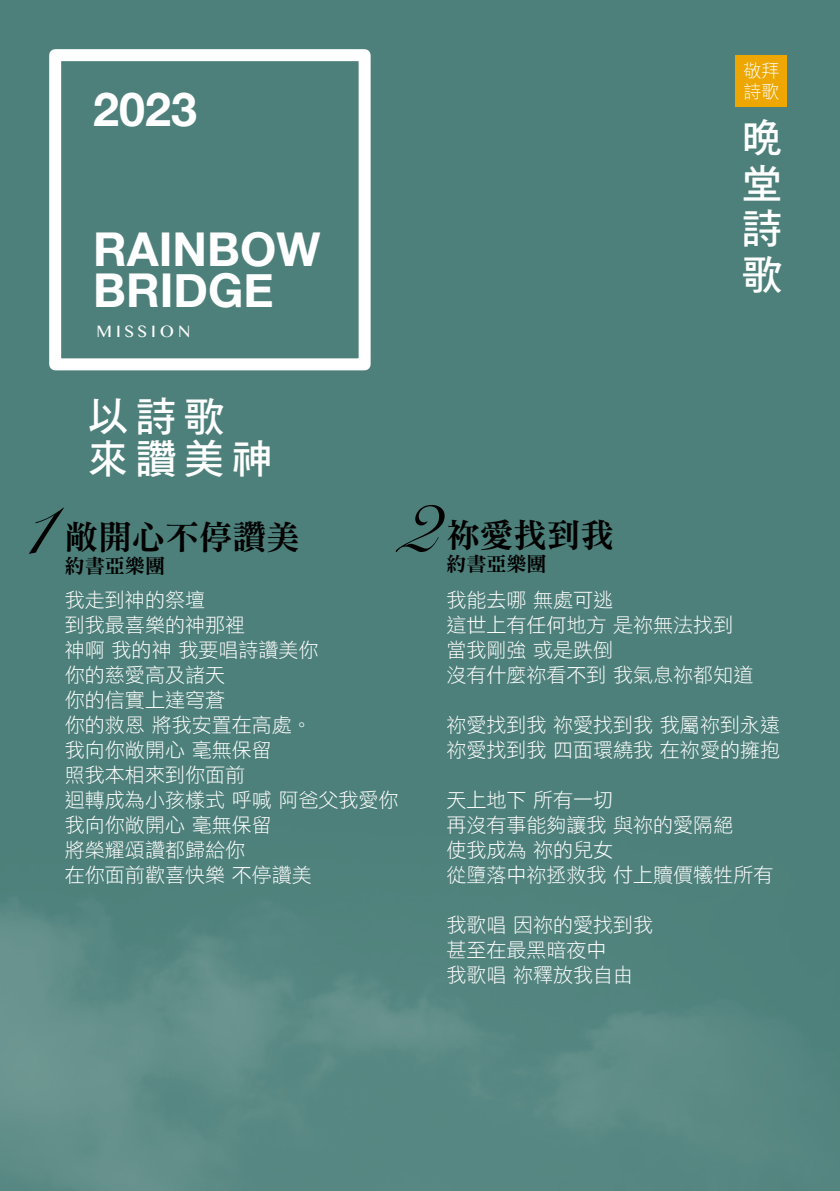
<style>
.page{position:relative;width:840px;height:1191px;background:#fff}
.page>*{position:absolute;margin:0;border:0;box-sizing:border-box;transform-origin:0 0}
.t1{font:86.2px "Snell Roundhand";color:#000}
.t2{font:700 46.6px/41px "Helvetica Neue";color:#fff}
.t3{font:40.6px/45.4px "DF Hei Std W7";letter-spacing:.18em;color:#fff;text-align:justify}
.t4{font:33.4px "DF Ming Std W9";color:#000}
.t5{font:20px/25px "DF Hei Std W3";color:#fff}
.t6{font:20px "DF Ming Std W9";color:#000}
.t7{font:18px/21px "DF Hei Std W3";color:#fff}
.t8{font:16.6px "Gurmukhi MN";letter-spacing:.24em;color:#fff}
</style>
<div class="page">
<div style="left:0;top:0;width:839px;height:1191px;background:#4d807a"></div>
<img style="left:0;top:900px;width:795px;height:291px">
<div style="left:735px;top:55px;width:51px;height:51px;background:#eea600"></div>
<div style="left:49px;top:49px;width:321px;height:321px;border:12px solid #fff"></div>
<h2 class="t2" style="left:93px;top:90px;width:105px">2023</h2>
<h2 class="t2" style="left:93px;top:230px;width:228px">RAINBOW<br>BRIDGE</h2>
<p class="t8" style="left:96px;top:322px;width:95px">MISSION</p>
<h3 class="t3" style="left:88px;top:395px;width:186px;line-height:42px">以詩歌來讚美神</h3>
<p class="t7" style="left:743px;top:60px;width:37px">敬拜詩歌</p>
<h3 class="t3" style="left:741px;top:114px;width:41px">晚堂詩歌</h3>
<h1 class="t1" style="left:395px;top:455px;width:45px">2</h1>
<h1 class="t1" style="left:19px;top:457px;width:33px">1</h1>
<h3 class="t4" style="left:446px;top:517px;width:169px">祢愛找到我</h3>
<p class="t6" style="left:446px;top:553px;width:101px">約書亞樂團</p>
<p class="t5" style="left:446px;top:587px;width:308px">我能去哪 無處可逃<br>這世上有任何地方 是祢無法找到當我剛強 或是跌倒<br>沒有什麼祢看不到 我氣息祢都知道</p>
<p class="t5" style="left:446px;top:712px;width:335px">祢愛找到我 祢愛找到我 我屬祢到永遠祢愛找到我 四面環繞我 在祢愛的擁抱</p>
<p class="t5" style="left:446px;top:787px;width:328px">天上地下 所有一切<br>再沒有事能夠讓我 與祢的愛隔絕<br>使我成為 祢的兒女<br>從墮落中祢拯救我 付上贖價犧牲所有</p>
<p class="t5" style="left:446px;top:912px;width:208px">我歌唱 因祢的愛找到我甚至在最黑暗夜中<br>我歌唱 祢釋放我自由</p>
<h3 class="t4" style="left:65px;top:518px;width:236px">敞開心不停讚美</h3>
<p class="t6" style="left:65px;top:555px;width:102px">約書亞樂團</p>
<p class="t5" style="left:65px;top:587px;width:335px">我走到神的祭壇<br>到我最喜樂的神那裡<br>神啊 我的神 我要唱詩讚美你<br>你的慈愛高及諸天<br>你的信實上達穹蒼<br>你的救恩 將我安置在高處。<br>我向你敞開心 毫無保留<br>照我本相來到你面前<br>迴轉成為小孩樣式 呼喊 阿爸父我愛你我向你敞開心 毫無保留<br>將榮耀頌讚都歸給你<br>在你面前歡喜快樂 不停讚美</p>
</div>
